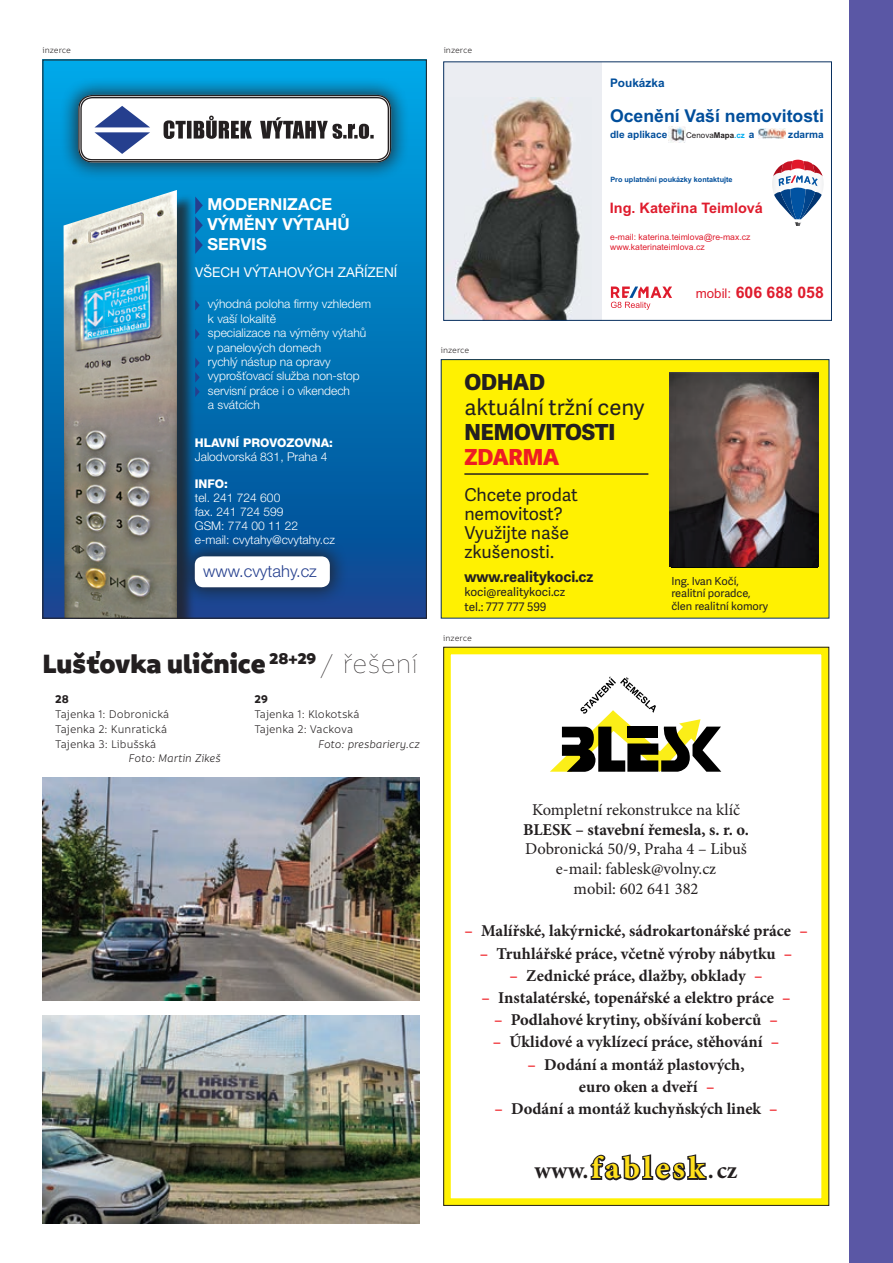
<style>
.page{position:relative;width:893px;height:1263px;background:#fff}
.page>*{position:absolute;margin:0;border:0;box-sizing:border-box;transform-origin:0 0}
.nadpis-01{font:900 28.5px "Informative";color:#231f20}
.t1{font:700 24px "Minion Pro";color:#231f20}
.t2{font:22.2px/25px "Adelle Sans";letter-spacing:-.005em;color:#231f20}
.t3{font:17.7px/19.2px "Adelle Sans";letter-spacing:-.005em;color:#231f20}
.t4{font:700 17.7px "Arial";color:#014e9b}
.t5{font:700 16.5px/22.2px "Minion Pro";color:#231f20}
.t6{font:16.5px "Minion Pro";letter-spacing:-.005em;color:#231f20}
.t7{font:700 16.5px/19.8px "Helvetica Neue LT Pro";color:#fff}
.t8{font:300 16.5px "Helvetica Neue LT Pro";color:#253f8e}
.t9{font:700 15.9px "Arial";color:#df1c2d}
.t10{font:700 14.7px "Adelle Sans";color:#231f20}
.t11{font:700 14.4px "Arial";color:#df1c2d}
.t12{font:13.5px "Helvetica Neue LT Pro";color:#fff}
.t13{font:300 12px/14.4px "Helvetica Neue LT Pro";color:#fff}
.text{font:12px "Informative";color:#231f20}
.podpis{font:italic 12px "Informative";color:#231f20}
.t14{font:800 12px "Helvetica Neue LT Pro";color:#fff}
.text-2{font:700 12px "Informative";color:#231f20}
.t15{font:11.85px/14.7px "Adelle Sans";color:#231f20}
.t16{font:700 11.85px "Arial";color:#014e9b}
.t17{font:11.1px/12.8px "Adelle Sans";letter-spacing:-.005em;color:#231f20}
.t18{font:700 10.05px "Arial";color:#014e9b}
.t19{font:9px "Informative";letter-spacing:-.005em;color:#231f20}
.t20{font:8.7px/9.6px "Arial";color:#df1c2d}
.t21{font:7.95px "Arial";color:#231f20}
.t22{font:700 7.2px "Arial";color:#014e9b}
.s1{font-weight:100}
.s2{font-weight:700}
.s3{font-weight:700;color:#00adf0}
.s4{font-weight:400;font-size:13.35px}
.s5{font-weight:800}
.s6{font-weight:800;color:#ee1d23}
.s7{color:#ee1d23}
.s8{font-size:31.65px;color:#ffe01b}
</style>
<div class="page">
<svg style="left:45px;top:62px;width:380px;height:554px;background:#0274b7"></svg>
<div style="left:176px;top:538px;width:172px;height:68px;background:#231f20;opacity:.75"></div>
<div style="left:195px;top:556px;width:135px;height:31px;background:#fff;border-radius:9px"></div>
<svg style="left:196px;top:196px;width:7px;height:58px"></svg>
<div style="left:66px;top:193px;width:130px;height:425px;background:#231f20;opacity:.75"></div>
<img style="left:64px;top:190px;width:113px;height:426px">
<svg style="left:195px;top:300px;width:5px;height:10px"></svg>
<svg style="left:195px;top:329px;width:5px;height:10px"></svg>
<svg style="left:195px;top:358px;width:5px;height:39px"></svg>
<div style="left:60px;top:76px;width:349px;height:105px;background:#231f20;opacity:.75"></div>
<svg style="left:78px;top:94px;width:314px;height:69px"></svg>
<div style="left:849px;top:0;width:44px;height:1263px;background:#5a57a5"></div>
<div style="left:443px;top:647px;width:386px;height:559px;border:7px solid #fff101"></div>
<svg style="left:590px;top:1154px;width:117px;height:27px"></svg>
<svg style="left:550px;top:676px;width:171px;height:96px"></svg>
<div style="left:444px;top:62px;width:158px;height:258px;background:#ebedf2"></div>
<img style="left:668px;top:126px;width:17px;height:16px">
<img style="left:758px;top:128px;width:27px;height:11px">
<img style="left:455px;top:98px;width:125px;height:221px">
<svg style="left:772px;top:160px;width:52px;height:66px"></svg>
<svg style="left:611px;top:286px;width:61px;height:24px"></svg>
<div style="left:443px;top:61px;width:389px;height:260px;border:1px solid #083060"></div>
<div style="left:441px;top:360px;width:388px;height:258px;background:#fff101"></div>
<hr style="left:464px;top:473px;width:184px;height:2px;background:#231f20">
<div style="left:441px;top:359px;width:388px;height:259px;border:1px solid #083060"></div>
<img style="left:670px;top:372px;width:148px;height:194px">
<img style="left:43px;top:777px;width:377px;height:223px">
<img style="left:43px;top:1015px;width:377px;height:209px">
<p class="t19" style="left:43px;top:46px;width:30px">inzerce</p>
<p class="t7" style="left:207px;top:194px;width:144px">MODERNIZACE<br>VÝMĚNY VÝTAHŮ<br>SERVIS</p>
<p class="t12" style="left:195px;top:264px;width:204px">VŠECH VÝTAHOVÝCH ZAŘÍZENÍ</p>
<p class="t13" style="left:208px;top:297px;width:165px">výhodná poloha firmy vzhledem k vaší lokalitě<br>specializace na výměny výtahů v panelových domech<br>rychlý nástup na opravy vyprošťovací služba non-stop servisní práce i o víkendech<br>a svátcích</p>
<p class="t14" style="left:195px;top:435px;width:140px">HLAVNÍ PROVOZOVNA:</p>
<p class="t13" style="left:195px;top:449px;width:134px">Jalodvorská 831, Praha 4</p>
<p class="t14" style="left:195px;top:477px;width:35px">INFO:</p>
<p class="t13" style="left:195px;top:491px;width:142px;line-height:14px">tel. 241 724 600<br>fax. 241 724 599<br>GSM: 774 00 11 22 e-mail: cvytahy@cvytahy.cz</p>
<p class="t8" style="left:203px;top:561px;width:115px">www.cvytahy.cz</p>
<p class="nadpis-01" style="left:43px;top:647px;width:377px">Lušťovka uličnice <sup>28+29</sup> <span class="s1">/ řešení</span></p>
<p class="text-2" style="left:55px;top:692px;width:15px">28</p>
<p class="text" style="left:55px;top:708px;width:116px">Tajenka 1: Dobronická</p>
<p class="text" style="left:55px;top:723px;width:113px">Tajenka 2: Kunratická</p>
<p class="text" style="left:55px;top:737px;width:103px">Tajenka 3: Libušská</p>
<p class="podpis" style="left:128px;top:752px;width:94px">Foto: Martin Zikeš</p>
<p class="text-2" style="left:254px;top:692px;width:15px">29</p>
<p class="text" style="left:254px;top:708px;width:107px">Tajenka 1: Klokotská</p>
<p class="text" style="left:254px;top:723px;width:100px">Tajenka 2: Vackova</p>
<p class="podpis" style="left:318px;top:737px;width:103px">Foto: presbariery.cz</p>
<p class="t19" style="left:444px;top:46px;width:30px">inzerce</p>
<p class="t16" style="left:610px;top:75px;width:56px">Poukázka</p>
<p class="t4" style="left:610px;top:103px;width:215px">Ocenění Vaší nemovitosti</p>
<p class="t18" style="left:610px;top:127px;width:59px">dle aplikace</p>
<p class="t18" style="left:749px;top:127px;width:7px">a</p>
<p class="t18" style="left:788px;top:127px;width:37px">zdarma</p>
<p class="t22" style="left:610px;top:174px;width:124px">Pro uplatnění poukázky kontaktujte</p>
<p class="t21" style="left:686px;top:130px;width:60px">Cenova<span class="s2">Mapa</span><span class="s3">.cz</span></p>
<p class="t11" style="left:610px;top:198px;width:155px">Ing. Kateřina Teimlová</p>
<p class="t20" style="left:610px;top:232px;width:142px">e-mail: katerina.teimlova@re-max.cz www.katerinateimlova.cz</p>
<p class="t9" style="left:696px;top:281px;width:130px"><span class="s4">mobil:</span> 606 688 058</p>
<p class="t19" style="left:441px;top:346px;width:30px">inzerce</p>
<p class="t2" style="left:464px;top:369px;width:182px"><span class="s5">ODHAD<br></span>aktuální tržní ceny<br><span class="s5">NEMOVITOSTI<br></span><span class="s6">ZDARMA</span></p>
<p class="t3" style="left:464px;top:484px;width:115px">Chcete prodat nemovitost?<br>Využijte naše zkušenosti.</p>
<p class="t10" style="left:464px;top:565px;width:131px">www.realitykoci.cz</p>
<p class="t15" style="left:464px;top:584px;width:102px">koci@realitykoci.cz tel.: 777 777 599</p>
<p class="t17" style="left:671px;top:574px;width:98px">Ing. Ivan Kočí, realitní poradce, člen realitní komory</p>
<p class="t19" style="left:443px;top:633px;width:30px">inzerce</p>
<p class="t6" style="left:532px;top:798px;width:210px">Kompletní rekonstrukce na klíč</p>
<p class="t5" style="left:523px;top:818px;width:228px">BLESK – stavební řemesla, s. r. o.</p>
<p class="t6" style="left:525px;top:838px;width:223px">Dobronická 50/9, Praha 4 – Libuš</p>
<p class="t6" style="left:556px;top:858px;width:162px">e-mail: fablesk@volny.cz</p>
<p class="t6" style="left:574px;top:878px;width:126px">mobil: 602 641 382</p>
<p class="t5" style="left:464px;top:920px;width:345px"><span class="s7">–</span> Malířské, lakýrnické, sádrokartonářské práce <span class="s7">–</span></p>
<p class="t5" style="left:480px;top:942px;width:314px"><span class="s7">–</span> Truhlářské práce, včetně výroby nábytku <span class="s7">–</span></p>
<p class="t5" style="left:510px;top:964px;width:254px"><span class="s7">–</span> Zednické práce, dlažby, obklady <span class="s7">–</span></p>
<p class="t5" style="left:481px;top:986px;width:311px"><span class="s7">–</span> Instalatérské, topenářské a elektro práce <span class="s7">–</span></p>
<p class="t5" style="left:494px;top:1009px;width:285px"><span class="s7">–</span> Podlahové krytiny, obšívání koberců <span class="s7">–</span></p>
<p class="t5" style="left:493px;top:1031px;width:288px"><span class="s7">–</span> Úklidové a vyklízecí práce, stěhování <span class="s7">–</span></p>
<p class="t5" style="left:579px;top:1053px;width:167px;text-indent:-51px"><span class="s7">–</span> Dodání a montáž plastových, euro oken a dveří <span class="s7">–</span></p>
<p class="t5" style="left:494px;top:1097px;width:285px"><span class="s7">–</span> Dodání a montáž kuchyňských linek <span class="s7">–</span></p>
<p class="t1" style="left:535px;top:1154px;width:204px">www.<span class="s8">fablesk</span>.cz</p>
</div>
